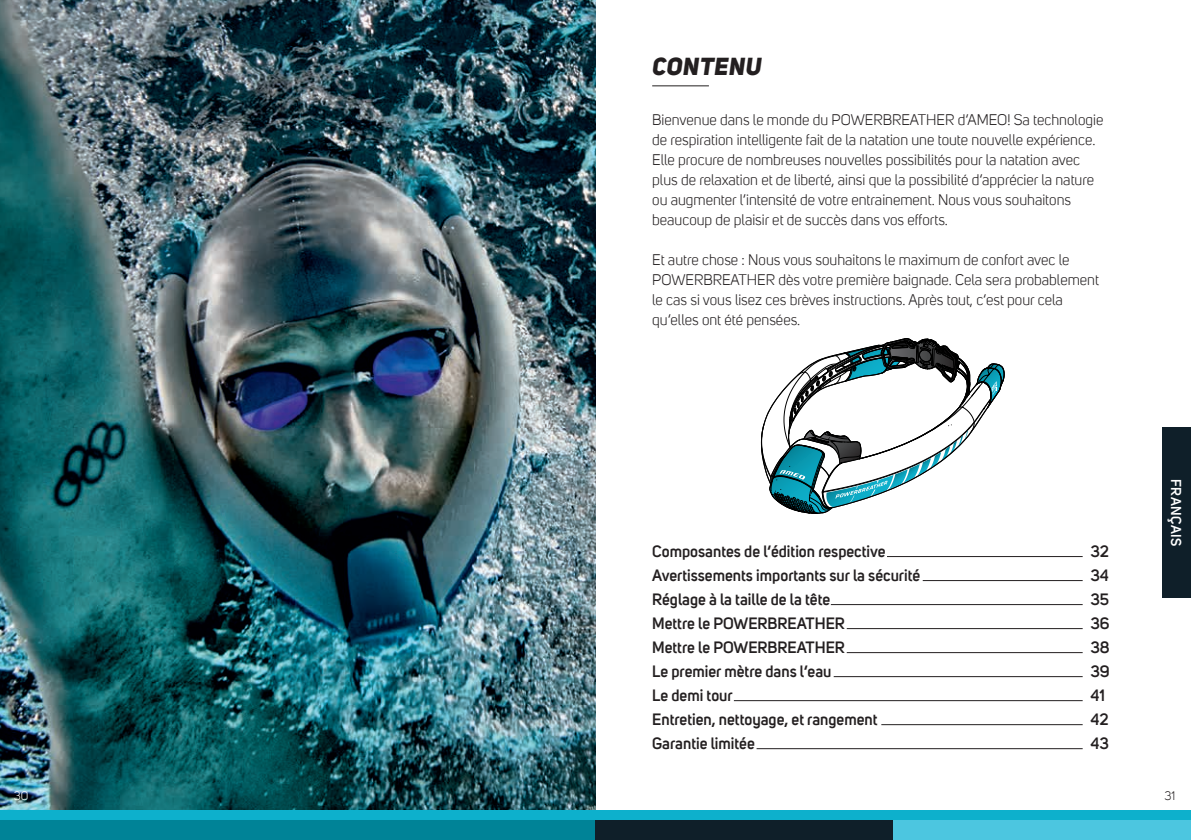
<style>
.page{position:relative;width:1191px;height:840px;background:#fff}
.page>*{position:absolute;margin:0;border:0;box-sizing:border-box;transform-origin:0 0}
.t1{font:italic 800 24px "Uni Sans";letter-spacing:.02em;color:#231f20}
.t2{font:600 16px "Uni Sans";color:#231f20}
.t3{font:15px/20px "Uni Sans";color:#231f20}
.t4{font:600 14px "Uni Sans";letter-spacing:.04em;color:#fff}
.t5{font:12px "Uni Sans";color:#fff}
.t6{font:12px "Uni Sans";color:#231f20}
</style>
<div class="page">
<div style="left:1162px;top:427px;width:29px;height:170px;background:#0f1f29"></div>
<img style="left:0;top:0;width:595px;height:810px">
<div style="left:0;top:810px;width:1191px;height:9px;background:#0db0cc"></div>
<div style="left:0;top:819px;width:595px;height:20px;background:#008397"></div>
<div style="left:595px;top:819px;width:298px;height:20px;background:#0f1f29"></div>
<div style="left:893px;top:819px;width:298px;height:20px;background:#4cc6e0"></div>
<hr style="left:887px;top:556px;width:195px;height:1px;background:#231f20">
<hr style="left:922px;top:580px;width:160px;height:1px;background:#231f20">
<hr style="left:831px;top:604px;width:251px;height:1px;background:#231f20">
<hr style="left:846px;top:628px;width:236px;height:1px;background:#231f20">
<hr style="left:846px;top:652px;width:236px;height:1px;background:#231f20">
<hr style="left:833px;top:676px;width:249px;height:1px;background:#231f20">
<hr style="left:734px;top:700px;width:348px;height:1px;background:#231f20">
<hr style="left:881px;top:724px;width:201px;height:1px;background:#231f20">
<hr style="left:756px;top:748px;width:326px;height:1px;background:#231f20">
<hr style="left:652px;top:85px;width:57px;height:1px;background:#231f20">
<svg style="left:761px;top:338px;width:244px;height:176px"></svg>
<h1 class="t1" style="left:652px;top:52px;width:111px">CONTENU</h1>
<p class="t3" style="left:652px;top:110px;width:452px">Bienvenue dans le monde du POWERBREATHER d‘AMEO! Sa technologie de respiration intelligente fait de la natation une toute nouvelle expérience.<br>Elle procure de nombreuses nouvelles possibilités pour la natation avec plus de relaxation et de liberté, ainsi que la possibilité d‘apprécier la nature ou augmenter l‘intensité de votre entrainement. Nous vous souhaitons beaucoup de plaisir et de succès dans vos efforts.</p>
<p class="t3" style="left:652px;top:250px;width:448px">Et autre chose : Nous vous souhaitons le maximum de confort avec le POWERBREATHER dès votre première baignade. Cela sera probablement le cas si vous lisez ces brèves instructions. Après tout, c‘est pour cela qu‘elles ont été pensées.</p>
<p class="t2" style="left:652px;top:541px;width:235px">Composantes de l‘édition respective</p>
<p class="t2" style="left:1090px;top:541px;width:20px">32</p>
<p class="t2" style="left:652px;top:565px;width:270px">Avertissements importants sur la sécurité</p>
<p class="t2" style="left:1090px;top:565px;width:20px">34</p>
<p class="t2" style="left:652px;top:589px;width:179px">Réglage à la taille de la tête</p>
<p class="t2" style="left:1090px;top:589px;width:20px">35</p>
<p class="t2" style="left:652px;top:613px;width:194px">Mettre le POWERBREATHER</p>
<p class="t2" style="left:1090px;top:613px;width:21px">36</p>
<p class="t2" style="left:652px;top:637px;width:194px">Mettre le POWERBREATHER</p>
<p class="t2" style="left:1090px;top:637px;width:21px">38</p>
<p class="t2" style="left:652px;top:661px;width:181px">Le premier mètre dans l‘eau</p>
<p class="t2" style="left:1090px;top:661px;width:21px">39</p>
<p class="t2" style="left:652px;top:685px;width:82px">Le demi tour</p>
<p class="t2" style="left:1090px;top:685px;width:16px">41</p>
<p class="t2" style="left:652px;top:709px;width:227px">Entretien, nettoyage, et rangement</p>
<p class="t2" style="left:1090px;top:709px;width:20px">42</p>
<p class="t2" style="left:652px;top:733px;width:104px">Garantie limitée</p>
<p class="t2" style="left:1090px;top:733px;width:20px">43</p>
<p class="t4" style="left:1184px;top:478px;width:69px;rotate:90deg">FRANÇAIS</p>
<p class="t5" style="left:14px;top:788px;width:16px">30</p>
<p class="t6" style="left:1164px;top:788px;width:12px">31</p>
</div>
